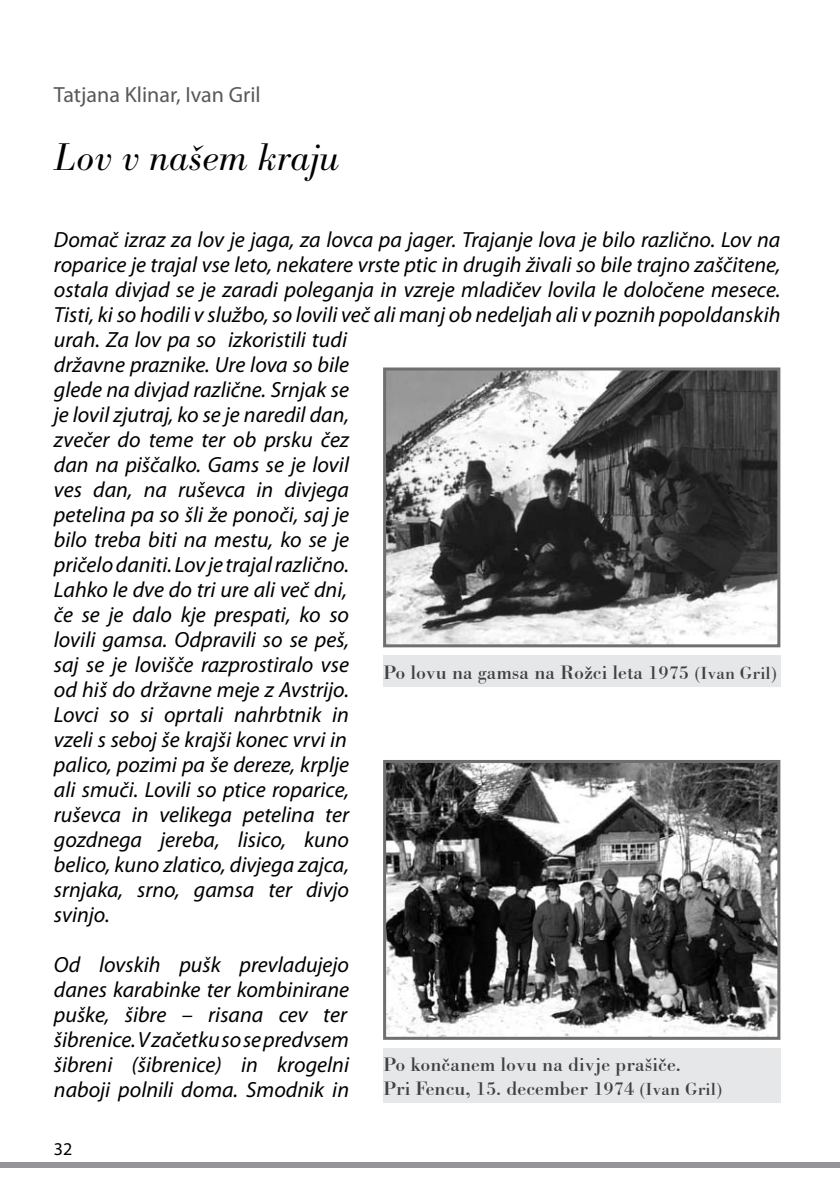
<style>
.page{position:relative;width:840px;height:1191px;background:#fff}
.page>*{position:absolute;margin:0;border:0;box-sizing:border-box;transform-origin:0 0}
.t1{font:40px "Bodoni Ant TEE Ligh Ital";color:#000}
.t2{font:italic 22px/25px "Myriad Pro";color:#000}
.t3{font:22px "Myriad Pro";color:#58595b}
.t4{font:20px/24px "Bodoni BT";color:#414142}
.t5{font:18px "Myriad Pro";color:#000}
.s1{font-size:18px}
</style>
<div class="page">
<div style="left:0;top:1162px;width:839px;height:6px;background:#939598"></div>
<img style="left:387px;top:371px;width:389px;height:272px">
<div style="left:383px;top:367px;width:397px;height:280px;border:3px solid #6d6f71"></div>
<div style="left:383px;top:655px;width:397px;height:32px;background:#e6e7e8"></div>
<img style="left:387px;top:764px;width:389px;height:271px">
<div style="left:383px;top:760px;width:397px;height:279px;border:3px solid #6d6f71"></div>
<div style="left:383px;top:1048px;width:397px;height:55px;background:#e6e7e8"></div>
<p class="t3" style="left:54px;top:81px;width:208px">Tatjana Klinar, Ivan Gril</p>
<h1 class="t1" style="left:54px;top:135px;width:287px">Lov v našem kraju</h1>
<p class="t2" style="left:54px;top:227px;width:727px">Domač izraz za lov je jaga, za lovca pa jager. Trajanje lova je bilo različno. Lov na roparice je trajal vse leto, nekatere vrste ptic in drugih živali so bile trajno zaščitene, ostala divjad se je zaradi poleganja in vzreje mladičev lovila le določene mesece.<br>Tisti, ki so hodili v službo, so lovili več ali manj ob nedeljah ali v poznih popoldanskih urah. Za lov pa so izkoristili tudi<br>državne praznike. Ure lova so bile<br>glede na divjad različne. Srnjak se<br>je lovil zjutraj, ko se je naredil dan,<br>zvečer do teme ter ob prsku čez<br>dan na piščalko. Gams se je lovil<br>ves dan, na ruševca in divjega<br>petelina pa so šli že ponoči, saj je<br>bilo treba biti na mestu, ko se je<br>pričelo daniti. Lov je trajal različno.<br>Lahko le dve do tri ure ali več dni,<br>če se je dalo kje prespati, ko so<br>lovili gamsa. Odpravili so se peš,<br>saj se je lovišče razprostiralo vse<br>od hiš do državne meje z Avstrijo.<br>Lovci so si oprtali nahrbtnik in<br>vzeli s seboj še krajši konec vrvi in<br>palico, pozimi pa še dereze, krplje<br>ali smuči. Lovili so ptice roparice,<br>ruševca in velikega petelina ter<br>gozdnega jereba, lisico, kuno<br>belico, kuno zlatico, divjega zajca,<br>srnjaka, srno, gamsa ter divjo<br>svinjo.</p>
<p class="t2" style="left:54px;top:952px;width:296px;text-align:justify">Od lovskih pušk prevladujejo danes karabinke ter kombinirane puške, šibre – risana cev ter šibrenice. V začetku so se predvsem šibreni (šibrenice) in krogelni naboji polnili doma. Smodnik in</p>
<p class="t4" style="left:383px;top:659px;width:395px">Po lovu na gamsa na Rožci leta 1975 <span class="s1">(Ivan Gril)</span></p>
<p class="t4" style="left:383px;top:1052px;width:340px">Po končanem lovu na divje prašiče.<br>Pri Fencu, 15. december 1974 <span class="s1">(Ivan Gril)</span></p>
<p class="t5" style="left:54px;top:1138px;width:20px">32</p>
</div>
